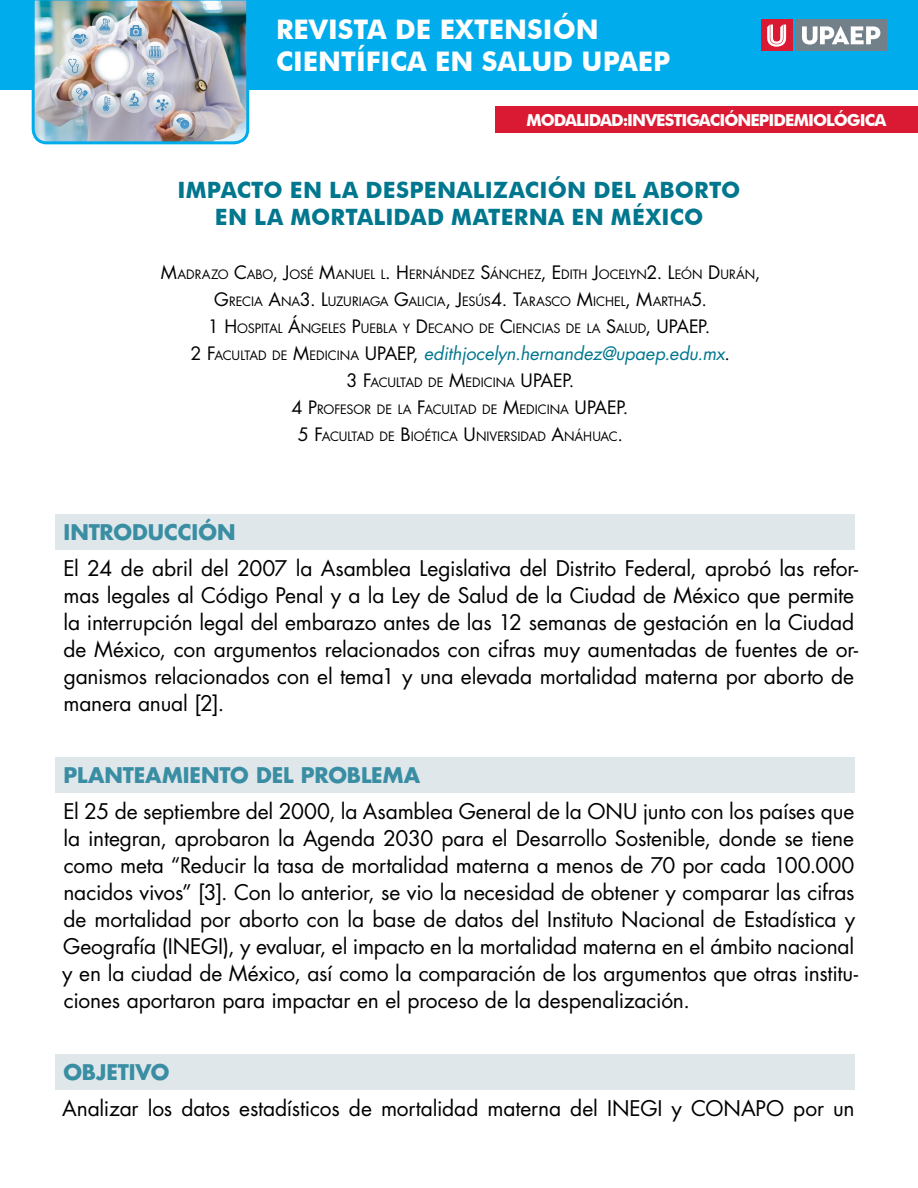
<style>
.page{position:relative;width:918px;height:1188px;background:#fff}
.page>*{position:absolute;margin:0;border:0;box-sizing:border-box;transform-origin:0 0}
.t1{font:700 27px/32.4px "Futura BT";color:#fff}
.título{font:700 22.5px/27px "Futura BT";letter-spacing:.01em;color:#00778e;text-align:center}
.cuerpo{font:21px/27px "Futura Std";letter-spacing:-.005em;color:#000}
.apartado{font:700 21px "Futura Std";letter-spacing:-.005em;color:#3a8ea3}
.autores{font:italic 18px "Futura Std";letter-spacing:-.005em;color:#00778e}
.t2{font:700 16.5px "Futura BT";color:#fff}
.autores-2{font:12.6px/27px "Futura Std";letter-spacing:-.005em;color:#000;text-align:center}
.s1{font-size:18px}
.s2{font-style:normal;color:#000}
.s3{font-style:normal;font-size:12.6px;color:#000}
</style>
<div class="page">
<div style="left:0;top:0;width:918px;height:90px;background:#00aceb"></div>
<img style="left:31px;top:0;width:219px;height:145px">
<div style="left:796px;top:20px;width:91px;height:31px;background:#72808a"></div>
<svg style="left:802px;top:26px;width:78px;height:19px"></svg>
<div style="left:761px;top:20px;width:31px;height:31px;background:#da1a32"></div>
<svg style="left:767px;top:25px;width:19px;height:22px"></svg>
<div style="left:495px;top:106px;width:423px;height:27px;background:#da1a32"></div>
<div style="left:56px;top:514px;width:799px;height:36px;background:#e0e7eb"></div>
<div style="left:56px;top:757px;width:799px;height:36px;background:#e0e7eb"></div>
<div style="left:56px;top:1054px;width:799px;height:36px;background:#e0e7eb"></div>
<p class="t1" style="left:276px;top:13px;width:396px">REVISTA DE EXTENSIÓN<br>CIENTÍFICA EN SALUD UPAEP</p>
<p class="t2" style="left:526px;top:110px;width:12px">MODALIDAD</p>
<p class="t2" style="left:623px;top:110px;width:15px">: INVESTIGACIÓN</p>
<p class="t2" style="left:750px;top:110px;width:11px">EPIDEMIOLÓGICA</p>
<p class="título" style="left:177px;top:176px;width:565px">IMPACTO EN LA DESPENALIZACIÓN DEL ABORTO<br>EN LA MORTALIDAD MATERNA EN MÉXICO</p>
<p class="autores-2" style="left:161px;top:261px;width:601px"><span class="s1">M</span>ADRAZO <span class="s1">C</span>ABO<span class="s1">, J</span>OSÉ <span class="s1">M</span>ANUEL L<span class="s1">. H</span>ERNÁNDEZ <span class="s1">S</span>ÁNCH EZ<span class="s1">, E</span> DITH <span class="s1">J</span>OCELYN<span class="s1">2. L</span>EÓN <span class="s1">D</span>URÁN<span class="s1">,<br>G</span>RECIA <span class="s1">A</span>NA<span class="s1">3. L</span>UZURIAGA <span class="s1">G</span>ALICIA<span class="s1">, J</span>ESÚS<span class="s1">4. T</span>ARASCO <span class="s1">M</span>ICH EL<span class="s1">, M</span>ARTHA<span class="s1">5.</span></p>
<p class="autores-2" style="left:208px;top:315px;width:504px"><span class="s1">1 H</span>OSPITAL <span class="s1">Á</span>NGELES <span class="s1">P</span>UEBLA Y <span class="s1">D</span>ECANO DE <span class="s1">C</span>IENCIAS DE LA <span class="s1">S</span>ALUD<span class="s1">, UPAEP.</span></p>
<p class="autores" style="left:191px;top:342px;width:541px"><span class="s2">2 F</span><span class="s3">ACULTAD DE</span> <span class="s2">M</span><span class="s3">EDICINA</span> <span class="s2">U PAEP,</span> edithjocelyn.hernandez@upaep.edu.mx<span class="s2">.</span></p>
<p class="autores-2" style="left:347px;top:369px;width:229px"><span class="s1">3 F</span>ACULTAD DE <span class="s1">M</span>EDICINA <span class="s1">UPAEP.</span></p>
<p class="autores-2" style="left:292px;top:396px;width:338px"><span class="s1">4 P</span>ROFESOR DE LA <span class="s1">F</span>ACULTAD DE <span class="s1">M</span>EDICINA <span class="s1">UPAEP.</span></p>
<p class="autores-2" style="left:298px;top:423px;width:327px"><span class="s1">5 F</span>ACULTAD DE <span class="s1">B</span>IOÉTICA <span class="s1">U</span> NIVERSIDAD <span class="s1">A</span>NÁH UAC<span class="s1">.</span></p>
<p class="apartado" style="left:64px;top:518px;width:173px">INTRODUCCIÓN</p>
<p class="cuerpo" style="left:63px;top:555px;width:796px">El 24 de abril del 2007 la Asamblea Legislativa del Distrito Federal, aprobó las refor&shy;mas legales al Código Penal y a la Ley de Salud de la Ciudad de México que permite la interrupción legal del embarazo antes de las 12 semanas de gestación en la Ciudad de México, con argumentos relacionados con cifras muy aumentadas de fuentes de or&shy;ganismos relacionados con el tema1 y una elevada mortalidad materna por aborto de manera anual [2].</p>
<p class="apartado" style="left:64px;top:761px;width:358px">PLANTEAMIENTO DEL PROBLEMA</p>
<p class="cuerpo" style="left:62px;top:798px;width:798px">El 25 de septiembre del 2000, la Asamblea General de la ONU junto con los países que la integran, aprobaron la Agenda 2030 para el Desarrollo Sostenible, donde se tiene como meta “Reducir la tasa de mortalidad materna a menos de 70 por cada 100.000 nacidos vivos” [3]. Con lo anterior, se vio la necesidad de obtener y comparar las cifras de mortalidad por aborto con la base de datos del Instituto Nacional de Estadística y Geografía (INEGI), y evaluar, el impacto en la mortalidad materna en el ámbito nacional y en la ciudad de México, así como la comparación de los argumentos que otras institu&shy;ciones aportaron para impactar en el proceso de la despenalización.</p>
<p class="apartado" style="left:63px;top:1058px;width:108px">OBJETIVO</p>
<p class="cuerpo" style="left:62px;top:1095px;width:794px">Analizar los datos estadísticos de mortalidad materna del INEGI y CONAPO por un</p>
</div>
